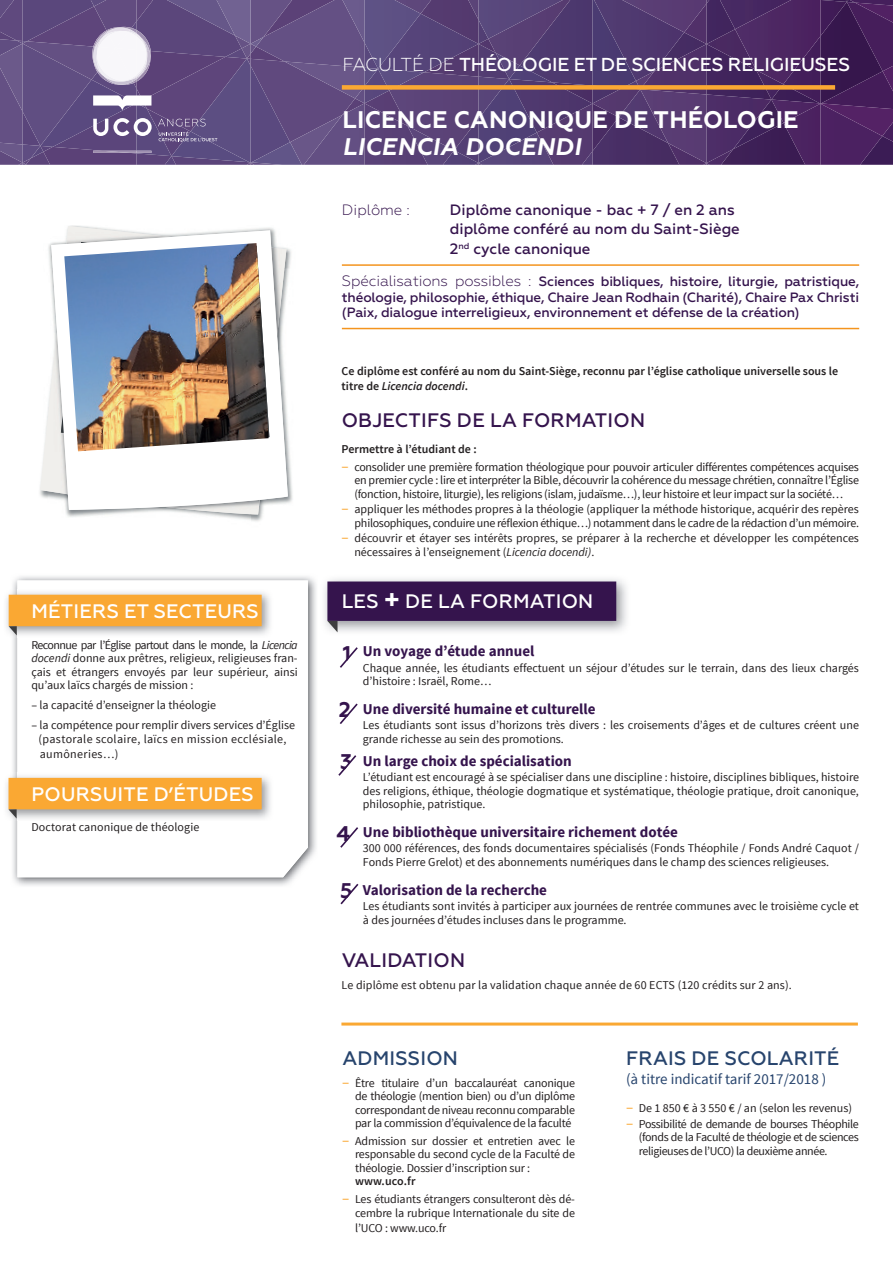
<style>
.page{position:relative;width:893px;height:1263px;background:#fff}
.page>*{position:absolute;margin:0;border:0;box-sizing:border-box;transform-origin:0 0}
.t1{font:700 24px "Geometria";letter-spacing:.01em;color:#fff}
.t2{font:italic 700 24px "Geometria";letter-spacing:.01em;color:#fff}
.t3{font:700 21.3px "Geometria";color:#35144d}
.t4{font:500 19.5px "Geometria";letter-spacing:.01em;color:#fff}
.t5{font:500 19.5px "Geometria";letter-spacing:.01em;color:#35144d}
.t6{font:500 19.5px "Geometria";letter-spacing:.01em;color:#27446d}
.t7{font:500 18.75px "Geometria";letter-spacing:-.01em;color:#fff}
.t8{font:700 15px "Source Sans Pro";color:#35144d}
.t9{font:500 15px/19.5px "Geometria";color:#35144d}
.t10{font:15px "Source Sans Pro";color:#27446d}
.t11{font:300 15px "Geometria";color:#35144d}
.t12{font:500 13.5px/15.6px "Geometria";letter-spacing:-.01em;color:#35144d;text-align:justify}
.t13{font:12px/13.5px "Source Sans Pro";color:#231f20;text-align:justify}
.t14{font:600 12px/15px "Source Sans Pro";color:#231f20}
.t15{font:12px "Source Sans Pro";letter-spacing:.03em;color:#231f20}
.s1{font-style:italic}
.s2{font-weight:300}
.s3{font-weight:300;font-size:15px}
.s4{font-size:15px;color:#faa833}
.s5{font-weight:700;font-size:25.5px}
</style>
<div class="page">
<svg style="left:340px;top:827px;width:19px;height:21px"></svg>
<svg style="left:340px;top:883px;width:19px;height:22px"></svg>
<img style="left:324px;top:579px;width:303px;height:54px">
<svg style="left:327px;top:581px;width:289px;height:51px;background:#583f6b"></svg>
<svg style="left:338px;top:755px;width:19px;height:21px"></svg>
<svg style="left:339px;top:703px;width:19px;height:21px"></svg>
<svg style="left:340px;top:647px;width:18px;height:21px"></svg>
<hr style="left:341px;top:1022px;width:517px;height:3px;background:#faa833">
<svg style="left:0;top:0;width:893px;height:165px;background:#5b4478"></svg>
<hr style="left:342px;top:264px;width:517px;height:2px;background:#f4941e">
<hr style="left:342px;top:328px;width:517px;height:1px;background:#f4941e">
<div style="left:342px;top:85px;width:493px;height:5px;background:#faa833"></div>
<img style="left:48px;top:225px;width:243px;height:43px">
<img style="left:251px;top:268px;width:42px;height:253px">
<img style="left:40px;top:494px;width:8px;height:4px">
<img style="left:48px;top:494px;width:203px;height:26px">
<img style="left:66px;top:226px;width:105px;height:4px">
<img style="left:40px;top:383px;width:11px;height:111px">
<img style="left:164px;top:510px;width:96px;height:4px">
<svg style="left:51px;top:230px;width:237px;height:280px"></svg>
<svg style="left:61px;top:242px;width:209px;height:211px"></svg>
<img style="left:64px;top:243px;width:205px;height:208px">
<img style="left:13px;top:576px;width:303px;height:310px">
<svg style="left:17px;top:580px;width:291px;height:297px"></svg>
<img style="left:6px;top:589px;width:267px;height:48px">
<svg style="left:9px;top:595px;width:253px;height:40px;background:#f0b056"></svg>
<img style="left:6px;top:772px;width:267px;height:49px">
<svg style="left:9px;top:778px;width:253px;height:40px;background:#efaf53"></svg>
<h3 class="t4" style="left:31px;top:600px;width:229px">MÉTIERS ET SECTEURS</h3>
<p class="t13" style="left:31px;top:638px;width:268px">Reconnue par l’Église partout dans le monde, la <span class="s1">Licencia docendi</span> donne aux prêtres, religieux, religieuses fran&shy;çais et étrangers envoyés par leur supérieur, ainsi qu’aux laïcs chargés de mission :</p>
<p class="t13" style="left:31px;top:699px;width:186px">– la capacité d’enseigner la théologie</p>
<p class="t13" style="left:31px;top:719px;width:265px;text-align:center">– la compétence pour remplir divers services d’Église (pastorale scolaire, laïcs en mission ecclésiale,</p>
<p class="t15" style="left:40px;top:746px;width:80px">aumôneries…)</p>
<h3 class="t4" style="left:31px;top:783px;width:224px">POURSUITE D’ÉTUDES</h3>
<p class="t13" style="left:31px;top:821px;width:170px">Doctorat canonique de théologie</p>
<h3 class="t7" style="left:342px;top:54px;width:509px"><span class="s2">FACULTÉ DE</span> THÉOLOGIE ET DE SCIENCES RELIGIEUSES</h3>
<h1 class="t1" style="left:342px;top:105px;width:458px">LICENCE CANONIQUE DE THÉOLOGIE</h1>
<h1 class="t2" style="left:342px;top:132px;width:240px">LICENCIA DOCENDI</h1>
<p class="t11" style="left:342px;top:201px;width:69px">Diplôme :</p>
<p class="t9" style="left:450px;top:200px;width:291px">Diplôme canonique - bac + 7 / en 2 ans diplôme conféré au nom du Saint-Siège<br>2<sup>nd</sup> cycle canonique</p>
<p class="t12" style="left:342px;top:274px;width:519px"><span class="s3">Spécialisations possibles :</span> Sciences bibliques, histoire, liturgie, patristique, théologie, philosophie, éthique, Chaire Jean Rodhain (Charité), Chaire Pax Christi (Paix, dialogue interreligieux, environnement et défense de la création)</p>
<p class="t14" style="left:342px;top:364px;width:498px">Ce diplôme est conféré au nom du Saint-Siège, reconnu par l’église catholique universelle sous le titre de <span class="s1">Licencia docendi</span>.</p>
<h3 class="t5" style="left:342px;top:408px;width:305px">OBJECTIFS DE LA FORMATION</h3>
<p class="t14" style="left:342px;top:442px;width:137px">Permettre à l’étudiant de :</p>
<p class="t13" style="left:354px;top:460px;width:506px;text-indent:-13px"><span class="s4">–</span> consolider une première formation théologique pour pouvoir articuler différentes compétences acquises en premier cycle : lire et interpréter la Bible, découvrir la cohérence du message chrétien, connaître l’Église (fonction, histoire, liturgie), les religions (islam, judaïsme…), leur histoire et leur impact sur la société…</p>
<p class="t13" style="left:342px;top:503px;width:519px;text-align:right"><span class="s4">–</span> appliquer les méthodes propres à la théologie (appliquer la méthode historique, acquérir des repères philosophiques, conduire une réflexion éthique…) notamment dans le cadre de la rédaction d’un mémoire.</p>
<p class="t13" style="left:354px;top:532px;width:506px;text-indent:-13px"><span class="s4">–</span> découvrir et étayer ses intérêts propres, se préparer à la recherche et développer les compétences nécessaires à l’enseignement (<span class="s1">Licencia docendi)</span>.</p>
<h3 class="t4" style="left:342px;top:590px;width:253px">LES <span class="s5">+</span> DE LA FORMATION</h3>
<p class="t8" style="left:363px;top:641px;width:173px">Un voyage d’étude annuel</p>
<p class="t13" style="left:363px;top:661px;width:497px">Chaque année, les étudiants effectuent un séjour d’études sur le terrain, dans des lieux chargés d’histoire : Israël, Rome…</p>
<p class="t8" style="left:363px;top:699px;width:234px">Une diversité humaine et culturelle</p>
<p class="t13" style="left:363px;top:719px;width:498px">Les étudiants sont issus d’horizons très divers : les croisements d’âges et de cultures créent une grande richesse au sein des promotions.</p>
<p class="t8" style="left:363px;top:751px;width:210px">Un large choix de spécialisation</p>
<p class="t13" style="left:363px;top:771px;width:498px">L’étudiant est encouragé à se spécialiser dans une discipline : histoire, disciplines bibliques, histoire des religions, éthique, théologie dogmatique et systématique, théologie pratique, droit canonique, philosophie, patristique.</p>
<p class="t8" style="left:363px;top:822px;width:316px">Une bibliothèque universitaire richement dotée</p>
<p class="t13" style="left:363px;top:842px;width:497px">300 000 références, des fonds documentaires spécialisés (Fonds Théophile / Fonds André Caquot /<br>Fonds Pierre Grelot) et des abonnements numériques dans le champ des sciences religieuses.</p>
<p class="t8" style="left:363px;top:880px;width:186px">Valorisation de la recherche</p>
<p class="t13" style="left:363px;top:900px;width:498px">Les étudiants sont invités à participer aux journées de rentrée communes avec le troisième cycle et à des journées d’études incluses dans le programme.</p>
<h3 class="t5" style="left:342px;top:949px;width:125px">VALIDATION</h3>
<p class="t13" style="left:342px;top:978px;width:452px">Le diplôme est obtenu par la validation chaque année de 60 ECTS (120 crédits sur 2 ans).</p>
<h2 class="t3" style="left:343px;top:641px;width:10px">1</h2>
<h2 class="t3" style="left:339px;top:697px;width:14px">2</h2>
<h2 class="t3" style="left:340px;top:749px;width:14px">3</h2>
<h2 class="t3" style="left:337px;top:821px;width:15px">4</h2>
<h2 class="t3" style="left:340px;top:877px;width:14px">5</h2>
<h3 class="t6" style="left:342px;top:1046px;width:117px">ADMISSION</h3>
<p class="t13" style="left:355px;top:1076px;width:221px;text-indent:-13px"><span class="s4">–</span> Être titulaire d’un baccalauréat canonique de théologie (mention bien) ou d’un diplôme correspondant de niveau reconnu comparable par la commission d’équivalence de la faculté</p>
<p class="t13" style="left:355px;top:1134px;width:221px;text-indent:-13px"><span class="s4">–</span> Admission sur dossier et entretien avec le responsable du second cycle de la Faculté de théologie. Dossier d’inscription sur :</p>
<p class="t14" style="left:355px;top:1174px;width:62px">www.uco.fr</p>
<p class="t13" style="left:342px;top:1193px;width:234px;text-align:right"><span class="s4">–</span> Les étudiants étrangers consulteront dès dé&shy;cembre la rubrique Internationale du site de</p>
<p class="t13" style="left:355px;top:1221px;width:93px">l’UCO : www.uco.fr</p>
<h3 class="t6" style="left:626px;top:1046px;width:215px">FRAIS DE SCOLARITÉ</h3>
<p class="t10" style="left:626px;top:1070px;width:202px">(à titre indicatif tarif 2017/2018 )</p>
<p class="t13" style="left:626px;top:1101px;width:227px"><span class="s4">–</span> De 1 850 € à 3 550 € / an (selon les revenus)</p>
<p class="t13" style="left:639px;top:1117px;width:221px;text-indent:-13px"><span class="s4">–</span> Possibilité de demande de bourses Théophile (fonds de la Faculté de théologie et de sciences religieuses de l’UCO) la deuxième année.</p>
</div>
